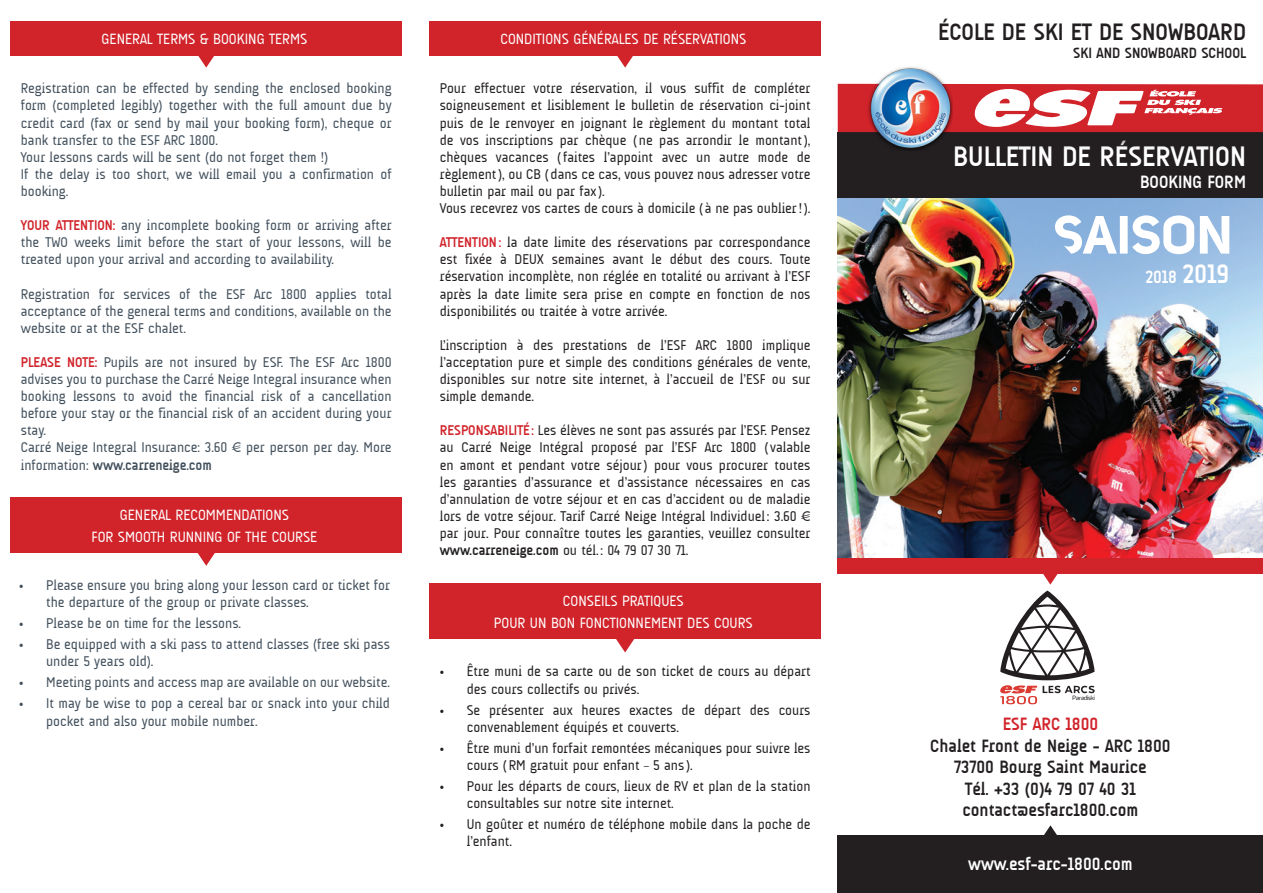
<style>
.page{position:relative;width:1263px;height:893px;background:#fff}
.page>*{position:absolute;margin:0;border:0;box-sizing:border-box;transform-origin:0 0}
.t1{font:700 28.5px "A Udimat";color:#fff}
.t2{font:700 24px "A Udimat";color:#231f20}
.t3{font:700 18px/21.6px "A Udimat";color:#231f20;text-align:center}
.t4{font:700 18px "A Udimat";color:#fff}
.t5{font:700 18px "A Udimat";color:#d1232a}
.t6{font:15px/22.5px "A Udimat";color:#fff;text-align:center}
.t7{font:700 15px "A Udimat";color:#231f20}
.t8{font:14.25px/17.1px "A Udimat";color:#231f20}
.t9{font:14.25px/17.1px "A Udimat";color:#42505c}
.t10{font:5.55px "Hybrea Lt";color:#040503}
.s1{font-weight:700;color:#d1232a}
.s2{font-weight:700}
.s3{font-size:27px}
</style>
<div class="page">
<img style="left:838px;top:198px;width:425px;height:360px">
<svg style="left:196px;top:55px;width:20px;height:13px"></svg>
<svg style="left:615px;top:55px;width:20px;height:13px"></svg>
<svg style="left:615px;top:638px;width:20px;height:14px"></svg>
<svg style="left:196px;top:552px;width:20px;height:14px"></svg>
<div style="left:11px;top:21px;width:391px;height:34px;background:#d1232a"></div>
<div style="left:429px;top:21px;width:392px;height:34px;background:#d1232a"></div>
<div style="left:11px;top:497px;width:391px;height:55px;background:#d1232a"></div>
<div style="left:429px;top:583px;width:392px;height:55px;background:#d1232a"></div>
<svg style="left:1055px;top:215px;width:174px;height:39px"></svg>
<svg style="left:1043px;top:574px;width:15px;height:11px"></svg>
<svg style="left:1040px;top:825px;width:21px;height:11px"></svg>
<div style="left:838px;top:558px;width:425px;height:16px;background:#d1232a"></div>
<div style="left:838px;top:836px;width:425px;height:57px;background:#231f20"></div>
<div style="left:838px;top:132px;width:425px;height:66px;background:#231f20"></div>
<svg style="left:1000px;top:591px;width:95px;height:114px"></svg>
<svg style="left:838px;top:84px;width:425px;height:48px"></svg>
<img style="left:868px;top:67px;width:85px;height:83px">
<p class="t6" style="left:102px;top:28px;width:207px">GENERAL TERMS &amp; BOOKING TERMS</p>
<p class="t6" style="left:500px;top:28px;width:247px">CONDITIONS GÉNÉRALES DE RÉSERVATIONS</p>
<p class="t9" style="left:21px;top:80px;width:372px">Registration can be effected by sending the enclosed booking form (completed legibly) together with the full amount due by credit card (fax or send by mail your booking form), cheque or bank transfer to the ESF ARC 1800.<br>Your lessons cards will be sent (do not forget them !)<br>If the delay is too short, we will email you a confirmation of booking.</p>
<p class="t9" style="left:21px;top:217px;width:372px;text-align:justify"><span class="s1">Your attention:</span> any incomplete booking form or arriving after the TWO weeks limit before the start of your lessons, will be treated upon your arrival and according to availability.</p>
<p class="t9" style="left:21px;top:285px;width:372px;text-align:justify">Registration for services of the ESF Arc 1800 applies total acceptance of the general terms and conditions, available on the website or at the ESF chalet.</p>
<p class="t9" style="left:21px;top:354px;width:372px"><span class="s1">Please note:</span> Pupils are not insured by ESF. The ESF Arc 1800 advises you to purchase the Carré Neige Integral insurance when booking lessons to avoid the financial risk of a cancellation before your stay or the financial risk of an accident during your stay.<br>Carré Neige Integral Insurance: 3.60 € per person per day. More information: <span class="s2">www.carreneige.com</span></p>
<p class="t6" style="left:92px;top:503px;width:227px">GENERAL RECOMMENDATIONS<br>FOR SMOOTH RUNNING OF THE COURSE</p>
<p class="t9" style="left:46px;top:577px;width:345px;text-indent:-27px">• Please ensure you bring along your lesson card or ticket for the departure of the group or private classes.</p>
<p class="t9" style="left:19px;top:615px;width:223px">• Please be on time for the lessons.</p>
<p class="t9" style="left:46px;top:636px;width:345px;text-indent:-27px">• Be equipped with a ski pass to attend classes (free ski pass under 5 years old).</p>
<p class="t9" style="left:19px;top:674px;width:372px">• Meeting points and access map are available on our website.</p>
<p class="t9" style="left:46px;top:695px;width:345px;text-indent:-27px">• It may be wise to pop a cereal bar or snack into your child pocket and also your mobile number.</p>
<p class="t8" style="left:440px;top:80px;width:372px">Pour effectuer votre réservation, il vous suffit de compléter soigneusement et lisiblement le bulletin de réservation ci-joint puis de le renvoyer en joignant le règlement du montant total de vos inscriptions par chèque (ne pas arrondir le montant), chèques vacances (faites l’appoint avec un autre mode de règlement), ou CB ( dans ce cas, vous pouvez nous adresser votre bulletin par mail ou par fax ).<br>Vous recevrez vos cartes de cours à domicile ( à ne pas oublier!).</p>
<p class="t8" style="left:440px;top:234px;width:372px;text-align:justify"><span class="s1">Attention:</span> la date limite des réservations par correspondance est fixée à DEUX semaines avant le début des cours. Toute réservation incomplète, non réglée en totalité ou arrivant à l’ESF après la date limite sera prise en compte en fonction de nos disponibilités ou traitée à votre arrivée.</p>
<p class="t8" style="left:440px;top:336px;width:372px;text-align:justify">L’inscription à des prestations de l’ESF ARC 1800 implique l’acceptation pure et simple des conditions générales de vente, disponibles sur notre site internet, à l’accueil de l’ESF ou sur simple demande.</p>
<p class="t8" style="left:440px;top:422px;width:372px;text-align:justify"><span class="s1">Responsabilité :</span> Les élèves ne sont pas assurés par l’ESF. Pensez au Carré Neige Intégral proposé par l’ESF Arc 1800 ( valable en amont et pendant votre séjour) pour vous procurer toutes les garanties d’assurance et d’assistance nécessaires en cas d’annulation de votre séjour et en cas d’accident ou de maladie lors de votre séjour. Tarif Carré Neige Intégral Individuel: 3.60 € par jour. Pour connaître toutes les garanties, veuillez consulter <span class="s2">www.carreneige.com</span> ou tél. : 04 79 07 30 71.</p>
<p class="t6" style="left:494px;top:589px;width:260px">CONSEILS PRATIQUES<br>POUR UN BON FONCTIONNEMENT DES COURS</p>
<p class="t8" style="left:467px;top:663px;width:345px;text-indent:-27px">• Être muni de sa carte ou de son ticket de cours au départ des cours collectifs ou privés.</p>
<p class="t8" style="left:467px;top:701px;width:345px;text-indent:-27px">• Se présenter aux heures exactes de départ des cours convenablement équipés et couverts.</p>
<p class="t8" style="left:467px;top:739px;width:345px;text-indent:-27px">• Être muni d’un forfait remontées mécaniques pour suivre les cours (RM gratuit pour enfant – 5 ans ).</p>
<p class="t8" style="left:467px;top:777px;width:345px;text-indent:-27px">• Pour les départs de cours, lieux de RV et plan de la station consultables sur notre site internet.</p>
<p class="t8" style="left:467px;top:815px;width:345px;text-indent:-27px">• Un goûter et numéro de téléphone mobile dans la poche de l’enfant.</p>
<h2 class="t2" style="left:938px;top:18px;width:258px">ÉCOLE DE SKI ET DE SNOWBOAR</h2>
<h2 class="t2" style="left:1233px;top:18px;width:14px">D</h2>
<p class="t7" style="left:1073px;top:45px;width:93px">SKI AN D SNOWBOAR</p>
<p class="t7" style="left:1189px;top:45px;width:44px">D SCHOOL</p>
<h1 class="t1" style="left:953px;top:141px;width:14px">BULLETIN</h1>
<h1 class="t1" style="left:1062px;top:141px;width:53px">DE RÉSER</h1>
<h1 class="t1" style="left:1171px;top:141px;width:27px">VATION</h1>
<p class="t4" style="left:1140px;top:172px;width:107px">BOOKING FORM</p>
<p class="t4" style="left:1145px;top:266px;width:86px">2018 <span class="s3">2019</span></p>
<p class="t10" style="left:1072px;top:695px;width:24px">Paradiski</p>
<p class="t5" style="left:1003px;top:714px;width:97px">ESF ARC 1800</p>
<p class="t3" style="left:930px;top:734px;width:242px">Chalet Front de Neige - ARC 1800<br>73700 Bourg Saint Maurice<br>Tél. +33 (0)4 79 07 40 31 contact@esfarc1800.com</p>
<p class="t4" style="left:968px;top:854px;width:166px">www.esf-arc-1800.com</p>
</div>
